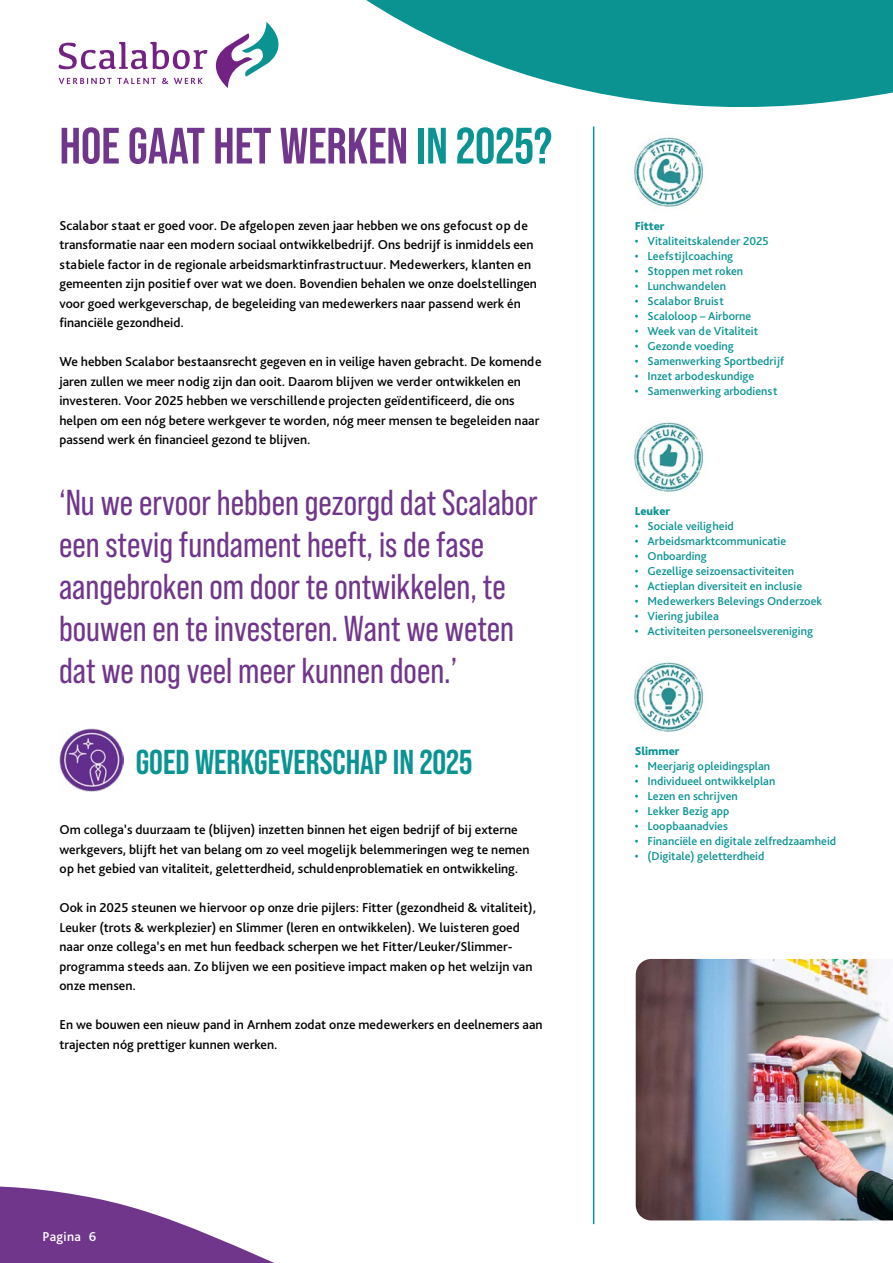
<style>
.page{position:relative;width:893px;height:1263px;background:#fff}
.page>*{position:absolute;margin:0;border:0;box-sizing:border-box;transform-origin:0 0}
.Kop_Groen{font:700 51px "Bebas Neue Pro";color:#70368b}
.streamer{font:36px/42px "Bebas Neue Pro";color:#70368b}
.Tussenkop{font:700 34.5px "Bebas Neue Pro";color:#0a9391}
.Platte_tekst{font:500 13.5px/19.5px "Bliss Pro";color:#000}
.t1{font:500 13.5px "Bliss Pro";letter-spacing:.025em;color:#fff}
.t2{font:500 12px "Bliss Pro";color:#0a9391}
.Platte_tekst-2{font:800 12px "Bliss Pro";color:#0a9391}
.s1{color:#0a9391}
</style>
<div class="page">
<svg style="left:0;top:1166px;width:595px;height:97px"></svg>
<svg style="left:366px;top:0;width:527px;height:169px"></svg>
<svg style="left:59px;top:22px;width:220px;height:66px"></svg>
<img style="left:628px;top:132px;width:81px;height:76px">
<img style="left:636px;top:959px;width:257px;height:261px">
<img style="left:634px;top:661px;width:72px;height:73px">
<hr style="left:593px;top:126px;width:1px;height:1098px;background:#0a9391">
<img style="left:634px;top:422px;width:72px;height:72px">
<img style="left:59px;top:728px;width:64px;height:64px">
<p class="Kop_Groen" style="left:60px;top:117px;width:494px">HOE GAAT HET WERKEN <span class="s1">IN 2025?</span></p>
<p class="Platte_tekst" style="left:59px;top:215px;width:479px">Scalabor staat er goed voor. De afgelopen zeven jaar hebben we ons gefocust op de transformatie naar een modern sociaal ontwikkelbedrijf. Ons bedrijf is inmiddels een stabiele factor in de regionale arbeidsmarktinfrastructuur. Medewerkers, klanten en gemeenten zijn positief over wat we doen. Bovendien behalen we onze doelstellingen voor goed werkgeverschap, de begeleiding van medewerkers naar passend werk én financiële gezondheid.</p>
<p class="Platte_tekst" style="left:59px;top:351px;width:484px">We hebben Scalabor bestaansrecht gegeven en in veilige haven gebracht. De komende jaren zullen we meer nodig zijn dan ooit. Daarom blijven we verder ontwikkelen en investeren. Voor 2025 hebben we verschillende projecten geïdentificeerd, die ons helpen om een nóg betere werkgever te worden, nóg meer mensen te begeleiden naar passend werk én financieel gezond te blijven.</p>
<p class="streamer" style="left:59px;top:481px;width:480px">‘Nu we ervoor hebben gezorgd dat Scalabor een stevig fundament heeft, is de fase aangebroken om door te ontwikkelen, te bouwen en te investeren. Want we weten dat we nog veel meer kunnen doen.’</p>
<p class="Tussenkop" style="left:136px;top:742px;width:338px">GOED WERKGEVERSCHAP IN 2025</p>
<p class="Platte_tekst" style="left:59px;top:819px;width:472px">Om collega’s duurzaam te (blijven) inzetten binnen het eigen bedrijf of bij externe werkgevers, blijft het van belang om zo veel mogelijk belemmeringen weg te nemen op het gebied van vitaliteit, geletterdheid, schuldenproblematiek en ontwikkeling.</p>
<p class="Platte_tekst" style="left:59px;top:897px;width:478px">Ook in 2025 steunen we hiervoor op onze drie pijlers: Fitter (gezondheid &amp; vitaliteit), Leuker (trots &amp; werkplezier) en Slimmer (leren en ontwikkelen). We luisteren goed naar onze collega’s en met hun feedback scherpen we het Fitter/Leuker/Slimmer&shy;programma steeds aan. Zo blijven we een positieve impact maken op het welzijn van onze mensen.</p>
<p class="Platte_tekst" style="left:59px;top:1014px;width:485px">En we bouwen een nieuw pand in Arnhem zodat onze medewerkers en deelnemers aan trajecten nóg prettiger kunnen werken.</p>
<p class="t1" style="left:43px;top:1228px;width:55px">Pagina 6</p>
<p class="Platte_tekst-2" style="left:635px;top:218px;width:31px">Fitter</p>
<p class="t2" style="left:635px;top:233px;width:135px">• Vitaliteitskalender 2025</p>
<p class="t2" style="left:635px;top:248px;width:100px">• Leefstijlcoaching</p>
<p class="t2" style="left:635px;top:263px;width:110px">• Stoppen met roken</p>
<p class="t2" style="left:635px;top:278px;width:93px">• Lunchwandelen</p>
<p class="t2" style="left:635px;top:293px;width:91px">• Scalabor Bruist</p>
<p class="t2" style="left:635px;top:308px;width:118px">• Scaloloop – Airborne</p>
<p class="t2" style="left:635px;top:323px;width:125px">• Week van de Vitaliteit</p>
<p class="t2" style="left:635px;top:338px;width:101px">• Gezonde voeding</p>
<p class="t2" style="left:635px;top:353px;width:151px">• Samenwerking Sportbedrijf</p>
<p class="t2" style="left:635px;top:368px;width:121px">• Inzet arbodeskundige</p>
<p class="t2" style="left:635px;top:383px;width:144px">• Samenwerking arbodienst</p>
<p class="Platte_tekst-2" style="left:635px;top:503px;width:37px">Leuker</p>
<p class="t2" style="left:635px;top:518px;width:101px">• Sociale veiligheid</p>
<p class="t2" style="left:635px;top:533px;width:153px">• Arbeidsmarktcommunicatie</p>
<p class="t2" style="left:635px;top:548px;width:74px">• Onboarding</p>
<p class="t2" style="left:635px;top:563px;width:161px">• Gezellige seizoensactiviteiten</p>
<p class="t2" style="left:635px;top:578px;width:169px">• Actieplan diversiteit en inclusie</p>
<p class="t2" style="left:635px;top:593px;width:189px">• Medewerkers Belevings Onderzoek</p>
<p class="t2" style="left:635px;top:608px;width:86px">• Viering jubilea</p>
<p class="t2" style="left:635px;top:623px;width:180px">• Activiteiten personeelsvereniging</p>
<p class="Platte_tekst-2" style="left:635px;top:743px;width:46px">Slimmer</p>
<p class="t2" style="left:635px;top:758px;width:137px">• Meerjarig opleidingsplan</p>
<p class="t2" style="left:635px;top:773px;width:142px">• Individueel ontwikkelplan</p>
<p class="t2" style="left:635px;top:788px;width:105px">• Lezen en schrijven</p>
<p class="t2" style="left:635px;top:803px;width:96px">• Lekker Bezig app</p>
<p class="t2" style="left:635px;top:818px;width:95px">• Loopbaanadvies</p>
<p class="t2" style="left:635px;top:833px;width:203px">• Financiële en digitale zelfredzaamheid</p>
<p class="t2" style="left:635px;top:848px;width:131px">• (Digitale) geletterdheid</p>
</div>
